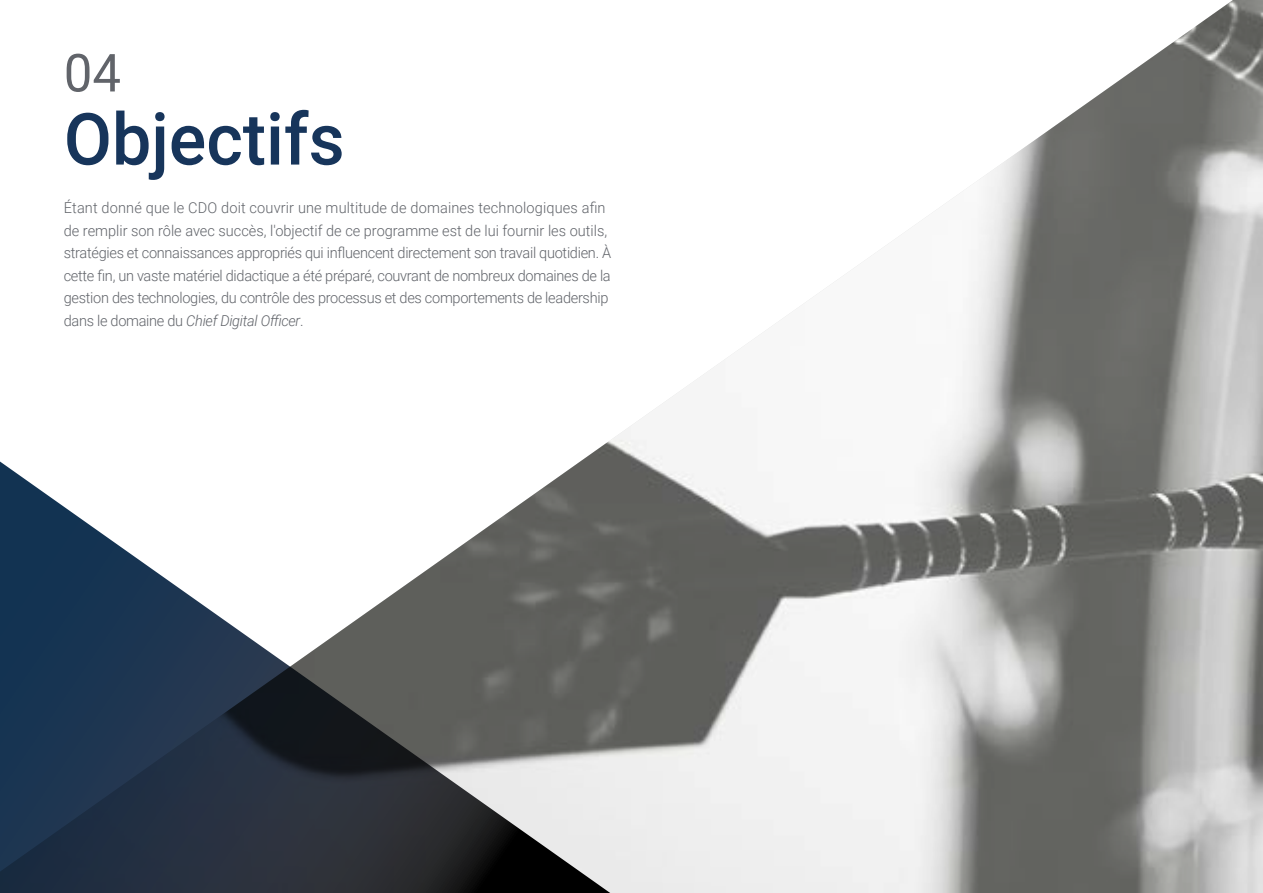
<style>
.page{position:relative;width:1263px;height:893px;background:#fff}
.page>*{position:absolute;margin:0;border:0;box-sizing:border-box;transform-origin:0 0}
.t1{font:500 72px "Roboto";color:#17355b}
.t2{font:52.5px "Roboto";color:#61646a}
.t3{font:300 15px/22.5px "Roboto";letter-spacing:-.02em;color:#61646a}
.s1{font-style:italic}
</style>
<div class="page">
<img style="left:602px;top:0;width:661px;height:893px">
<svg style="left:0;top:446px;width:640px;height:447px"></svg>
<h2 class="t2" style="left:64px;top:36px;width:59px">04</h2>
<h1 class="t1" style="left:64px;top:89px;width:282px">Objectifs</h1>
<p class="t3" style="left:64px;top:196px;width:549px">Étant donné que le CDO doit couvrir une multitude de domaines technologiques afin de remplir son rôle avec succès, l'objectif de ce programme est de lui fournir les outils, stratégies et connaissances appropriés qui influencent directement son travail quotidien. À cette fin, un vaste matériel didactique a été préparé, couvrant de nombreux domaines de la gestion des technologies, du contrôle des processus et des comportements de leadership dans le domaine du <span class="s1">Chief Digital Officer</span>.</p>
</div>
